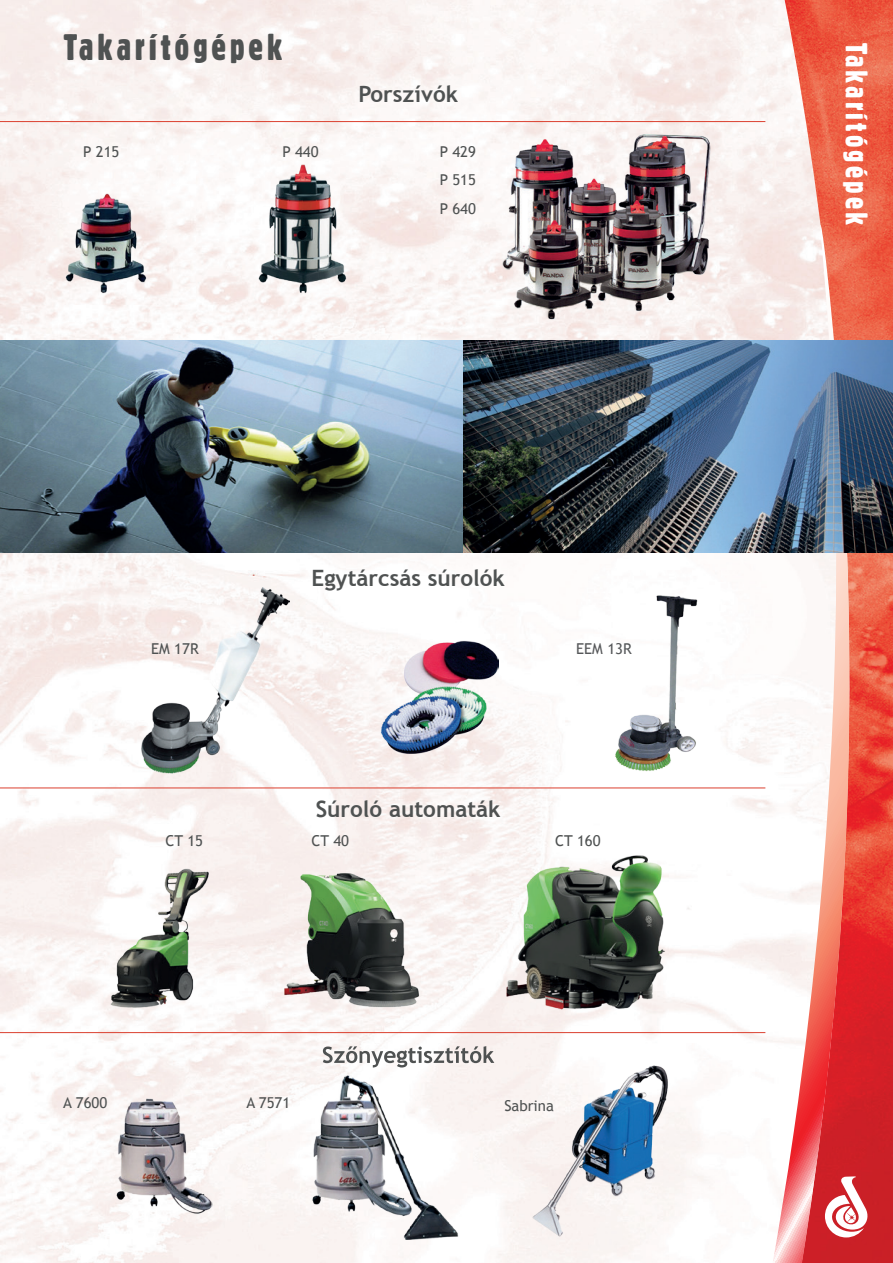
<style>
.page{position:relative;width:893px;height:1263px;background:#fff}
.page>*{position:absolute;margin:0;border:0;box-sizing:border-box;transform-origin:0 0}
.t1{font:36px "Gothic 821 Cn HU Condensed";letter-spacing:.1em;color:#4f5252}
.t2{font:30px "Gothic 821 Cn HU Condensed";letter-spacing:.1em;color:#fff}
.t3{font:700 22.5px "Trebuchet MS";color:#4f5252}
.t4{font:15px/28.5px "Trebuchet MS";color:#4f5252;text-align:justify}
.t5{font:15px "Trebuchet MS";color:#56585a}
</style>
<div class="page">
<img style="left:0;top:0;width:785px;height:1263px">
<img style="left:785px;top:0;width:108px;height:1263px">
<svg style="left:773px;top:225px;width:77px;height:1038px"></svg>
<svg style="left:323px;top:1046px;width:171px;height:21px"></svg>
<svg style="left:825px;top:1176px;width:44px;height:61px"></svg>
<img style="left:0;top:340px;width:463px;height:213px">
<img style="left:463px;top:340px;width:430px;height:213px">
<img style="left:0;top:761px;width:1px;height:234px">
<img style="left:64px;top:193px;width:85px;height:100px">
<img style="left:258px;top:164px;width:90px;height:129px">
<img style="left:499px;top:125px;width:222px;height:198px">
<img style="left:502px;top:848px;width:172px;height:170px">
<img style="left:280px;top:868px;width:143px;height:144px">
<img style="left:105px;top:867px;width:108px;height:142px">
<img style="left:141px;top:588px;width:149px;height:185px">
<img style="left:381px;top:641px;width:117px;height:112px">
<img style="left:614px;top:594px;width:85px;height:178px">
<hr style="left:0;top:787px;width:765px;height:1px;background:#db402f">
<hr style="left:0;top:121px;width:765px;height:1px;background:#db402f">
<hr style="left:0;top:1032px;width:765px;height:1px;background:#db402f">
<img style="left:311px;top:1076px;width:149px;height:163px">
<img style="left:114px;top:1096px;width:98px;height:119px">
<img style="left:530px;top:1063px;width:139px;height:175px">
<h1 class="t1" style="left:64px;top:25px;width:220px">Takarítógépek</h1>
<h2 class="t2" style="left:875px;top:43px;width:184px;rotate:90deg">Takarítógépek</h2>
<h3 class="t3" style="left:358px;top:80px;width:101px">Porszívók</h3>
<p class="t4" style="left:83px;top:138px;width:38px">P 215</p>
<p class="t4" style="left:282px;top:138px;width:38px">P 440</p>
<p class="t4" style="left:440px;top:138px;width:38px">P 429<br>P 515<br>P 640</p>
<p class="t4" style="left:151px;top:634px;width:49px">EM 17R</p>
<p class="t4" style="left:165px;top:826px;width:39px">CT 15</p>
<h3 class="t3" style="left:312px;top:563px;width:195px">Egytárcsás súrolók</h3>
<h3 class="t3" style="left:316px;top:795px;width:186px">Súroló automaták</h3>
<p class="t5" style="left:576px;top:639px;width:57px">EEM 13R</p>
<p class="t4" style="left:311px;top:826px;width:39px">CT 40</p>
<p class="t4" style="left:555px;top:826px;width:47px">CT 160</p>
<p class="t4" style="left:63px;top:1089px;width:45px">A 7600</p>
<p class="t4" style="left:246px;top:1089px;width:45px">A 7571</p>
<p class="t4" style="left:504px;top:1092px;width:51px">Sabrina</p>
</div>
